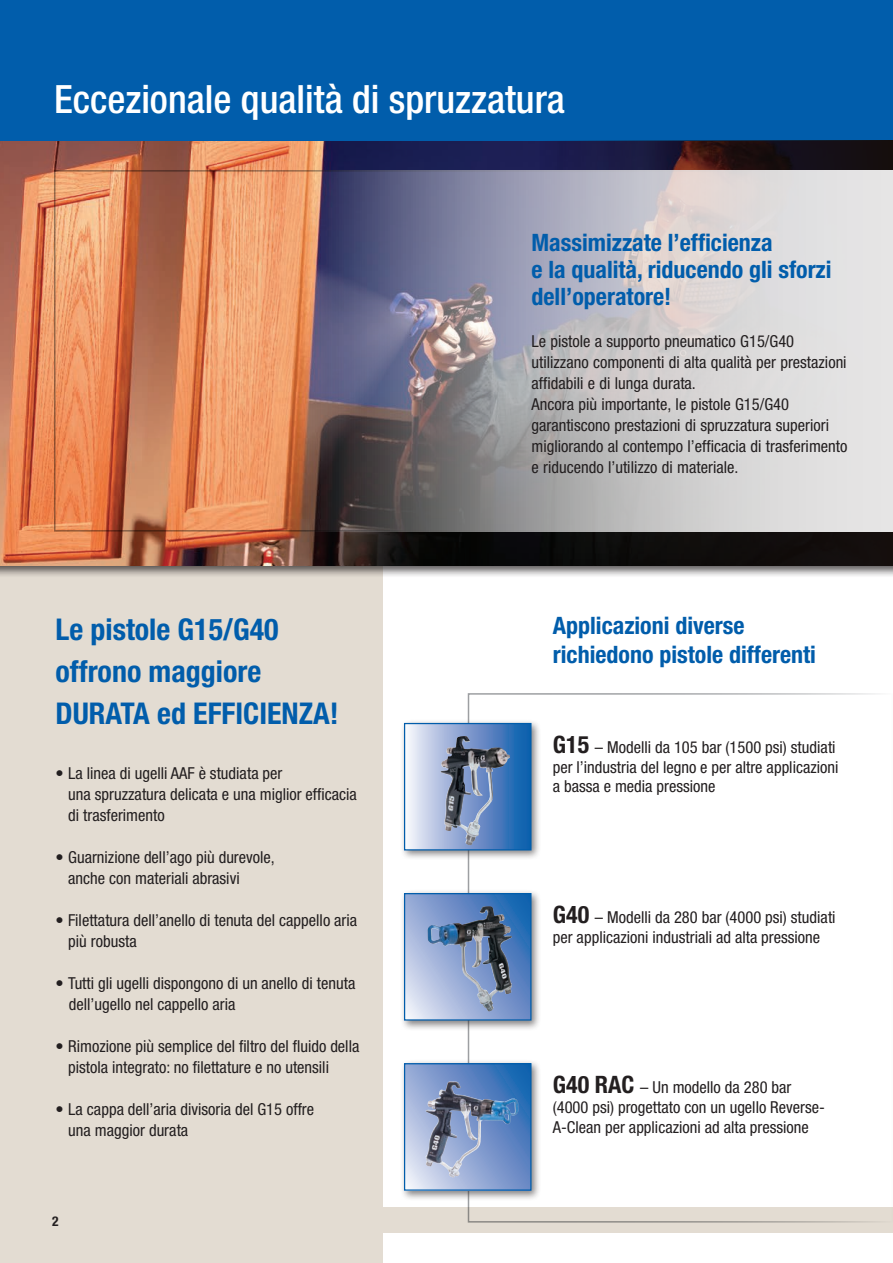
<style>
.page{position:relative;width:893px;height:1263px;background:#fff}
.page>*{position:absolute;margin:0;border:0;box-sizing:border-box;transform-origin:0 0}
.t1{font:500 condensed 39px "Helvetica Neue LT Std";color:#fff}
.t2{font:700 condensed 30px/42px "Helvetica Neue LT Std";color:#015dab}
.t3{font:700 condensed 24px/27px "Helvetica Neue LT Std";color:#015dab}
.t4{font:condensed 16.5px/21px "Helvetica Neue LT Std";color:#231f20}
.t5{font:700 condensed 13.5px "Helvetica Neue LT Std";color:#231f20}
.s1{font-weight:700;font-size:24px}
</style>
<div class="page">
<div style="left:0;top:140px;width:383px;height:1123px;background:#e3dcd2"></div>
<div style="left:0;top:136px;width:893px;height:442px;background:#231f20;opacity:.75"></div>
<img style="left:0;top:140px;width:540px;height:426px">
<div style="left:383px;top:1208px;width:510px;height:25px;background:#e3dcd2"></div>
<div style="left:0;top:0;width:893px;height:140px;background:#015dab"></div>
<div style="left:400px;top:719px;width:142px;height:142px;background:#231f20;opacity:.55"></div>
<div style="left:405px;top:723px;width:126px;height:127px;background:linear-gradient(to right,#f6eef9,#0d54a6)"></div>
<img style="left:440px;top:736px;width:54px;height:110px">
<div style="left:404px;top:723px;width:127px;height:127px;border:1px solid #015dab"></div>
<div style="left:400px;top:889px;width:142px;height:142px;background:#231f20;opacity:.55"></div>
<svg style="left:406px;top:895px;width:123px;height:123px;background:#81a0d0"></svg>
<img style="left:428px;top:906px;width:84px;height:105px">
<div style="left:404px;top:893px;width:127px;height:127px;border:1px solid #015dab"></div>
<div style="left:400px;top:1059px;width:142px;height:142px;background:#231f20;opacity:.55"></div>
<svg style="left:406px;top:1065px;width:123px;height:124px;background:#84a2d1"></svg>
<img style="left:425px;top:1081px;width:94px;height:97px">
<div style="left:404px;top:1063px;width:127px;height:128px;border:1px solid #015dab"></div>
<svg style="left:540px;top:140px;width:352px;height:426px;background:#19131b"></svg>
<hr style="left:892px;top:140px;width:1px;height:426px;background:#150e0c">
<svg style="left:305px;top:170px;width:588px;height:361px;background:#adaab1"></svg>
<h1 class="t1" style="left:54px;top:76px;width:512px">Eccezionale qualità di spruzzatura</h1>
<h2 class="t2" style="left:56px;top:607px;width:285px">Le pistole G15/G40 offrono maggiore<br>DURATA ed EFFICIENZA!</h2>
<p class="t4" style="left:68px;top:763px;width:290px;text-indent:-13px">• La linea di ugelli AAF è studiata per<br>una spruzzatura delicata e una miglior efficacia di trasferimento</p>
<p class="t4" style="left:68px;top:847px;width:208px;text-indent:-13px">• Guarnizione dell’ago più durevole, anche con materiali abrasivi</p>
<p class="t4" style="left:68px;top:910px;width:290px;text-indent:-13px">• Filettatura dell’anello di tenuta del cappello aria più robusta</p>
<p class="t4" style="left:69px;top:973px;width:288px;text-indent:-13px">• Tutti gli ugelli dispongono di un anello di tenuta dell’ugello nel cappello aria</p>
<p class="t4" style="left:68px;top:1036px;width:293px;text-indent:-13px">• Rimozione più semplice del filtro del fluido della pistola integrato: no filettature e no utensili</p>
<p class="t4" style="left:68px;top:1099px;width:247px;text-indent:-13px">• La cappa dell’aria divisoria del G15 offre una maggior durata</p>
<p class="t5" style="left:52px;top:1213px;width:8px">2</p>
<h3 class="t3" style="left:531px;top:229px;width:302px">Massimizzate l’efficienza<br>e la qualità, riducendo gli sforzi dell’operatore!</h3>
<p class="t4" style="left:531px;top:331px;width:317px">Le pistole a supporto pneumatico G15/G40 utilizzano componenti di alta qualità per prestazioni affidabili e di lunga durata.<br>Ancora più importante, le pistole G15/G40 garantiscono prestazioni di spruzzatura superiori migliorando al contempo l’efficacia di trasferimento e riducendo l’utilizzo di materiale.</p>
<h3 class="t3" style="left:553px;top:610px;width:265px;line-height:28.8px">Applicazioni diverse richiedono pistole differenti</h3>
<p class="t4" style="left:553px;top:737px;width:287px;line-height:19.8px"><span class="s1">G15</span> – Modelli da 105 bar (1500 psi) studiati per l’industria del legno e per altre applicazioni a bassa e media pressione</p>
<p class="t4" style="left:553px;top:907px;width:284px;line-height:19.8px"><span class="s1">G40</span> – Modelli da 280 bar (4000 psi) studiati per applicazioni industriali ad alta pressione</p>
<p class="t4" style="left:553px;top:1077px;width:274px;line-height:19.8px"><span class="s1">G40 RAC</span> – Un modello da 280 bar (4000 psi) progettato con un ugello Reverse-<br>A-Clean per applicazioni ad alta pressione</p>
</div>
